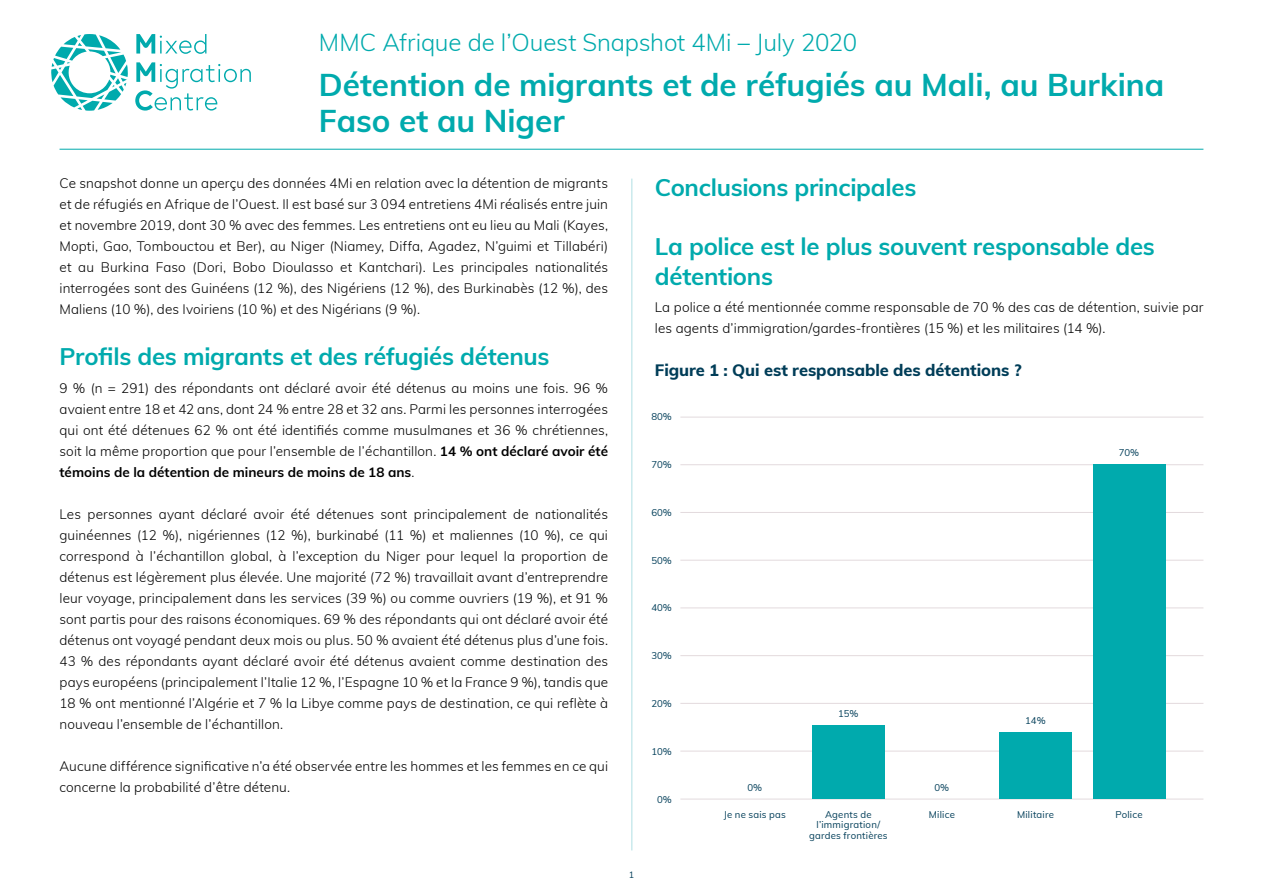
<style>
.page{position:relative;width:1263px;height:893px;background:#fff}
.page>*{position:absolute;margin:0;border:0;box-sizing:border-box;transform-origin:0 0}
.t1{font:700 31.5px/36px "Muli";letter-spacing:-.005em;color:#00aaad}
.t2{font:700 24px/30px "Muli";letter-spacing:-.01em;color:#00aaad}
.t3{font:300 24px "Muli";letter-spacing:-.005em;color:#00aaad}
.t4{font:800 16.5px "Muli";letter-spacing:-.005em;color:#003d58}
.t5{font:300 13.5px/21px "Muli";letter-spacing:.01em;color:#000;text-align:justify}
.t6{font:9.6px/10.8px "Muli";letter-spacing:.025em;color:#003d58;text-align:center}
.t7{font:9px "Muli";color:#003d58}
.s1{font-weight:700}
</style>
<div class="page">
<svg style="left:51px;top:34px;width:77px;height:77px"></svg>
<svg style="left:136px;top:34px;width:70px;height:20px"></svg>
<svg style="left:135px;top:62px;width:116px;height:49px"></svg>
<hr style="left:631px;top:179px;width:1px;height:671px;background:#afdfe4">
<hr style="left:60px;top:149px;width:1143px;height:1px;background:#00aaad">
<hr style="left:680px;top:417px;width:523px;height:1px;background:#e3dadd">
<hr style="left:680px;top:464px;width:523px;height:1px;background:#e3dadd">
<hr style="left:680px;top:512px;width:523px;height:1px;background:#e3dadd">
<hr style="left:680px;top:560px;width:523px;height:1px;background:#e3dadd">
<hr style="left:680px;top:607px;width:523px;height:1px;background:#e3dadd">
<hr style="left:680px;top:655px;width:523px;height:1px;background:#e3dadd">
<hr style="left:680px;top:703px;width:523px;height:1px;background:#e3dadd">
<hr style="left:680px;top:751px;width:523px;height:1px;background:#e3dadd">
<hr style="left:680px;top:799px;width:523px;height:1px;background:#e3dadd">
<div style="left:812px;top:725px;width:72px;height:74px;background:#00aaad"></div>
<div style="left:999px;top:733px;width:72px;height:66px;background:#00aaad"></div>
<div style="left:1093px;top:464px;width:72px;height:335px;background:#00aaad"></div>
<h2 class="t3" style="left:319px;top:25px;width:540px">MMC Afrique de l’Ouest Snapshot 4Mi – July 2020</h2>
<h1 class="t1" style="left:319px;top:65px;width:847px">Détention de migrants et de réfugiés au Mali, au Burkina<br>Faso et au Niger</h1>
<h2 class="t2" style="left:655px;top:171px;width:263px">Conclusions principales</h2>
<h2 class="t2" style="left:655px;top:230px;width:502px">La police est le plus souvent responsable des détentions</h2>
<p class="t5" style="left:655px;top:296px;width:550px">La police a été mentionnée comme responsable de 70 % des cas de détention, suivie par les agents d’immigration/gardes-frontières (15 %) et les militaires (14 %).</p>
<p class="t4" style="left:655px;top:358px;width:368px">Figure 1 : Qui est responsable des détentions ?</p>
<p class="t5" style="left:60px;top:172px;width:550px">Ce snapshot donne un aperçu des données 4Mi en relation avec la détention de migrants et de réfugiés en Afrique de l’Ouest. Il est basé sur 3 094 entretiens 4Mi réalisés entre juin et novembre 2019, dont 30 % avec des femmes. Les entretiens ont eu lieu au Mali (Kayes, Mopti, Gao, Tombouctou et Ber), au Niger (Niamey, Diffa, Agadez, N’guimi et Tillabéri) et au Burkina Faso (Dori, Bobo Dioulasso et Kantchari). Les principales nationalités interrogées sont des Guinéens (12 %), des Nigériens (12 %), des Burkinabès (12 %), des Maliens (10 %), des Ivoiriens (10 %) et des Nigérians (9 %).</p>
<h2 class="t2" style="left:60px;top:340px;width:491px">Profils des migrants et des réfugiés détenus</h2>
<p class="t5" style="left:60px;top:377px;width:550px">9 % (n = 291) des répondants ont déclaré avoir été détenus au moins une fois. 96 % avaient entre 18 et 42 ans, dont 24 % entre 28 et 32 ans. Parmi les personnes interrogées qui ont été détenues 62 % ont été identifiés comme musulmanes et 36 % chrétiennes, soit la même proportion que pour l’ensemble de l’échantillon. <span class="s1">14 % ont déclaré avoir été témoins de la détention de mineurs de moins de 18 ans</span>.</p>
<p class="t5" style="left:60px;top:503px;width:550px">Les personnes ayant déclaré avoir été détenues sont principalement de nationalités guinéennes (12 %), nigériennes (12 %), burkinabé (11 %) et maliennes (10 %), ce qui correspond à l’échantillon global, à l’exception du Niger pour lequel la proportion de détenus est légèrement plus élevée. Une majorité (72 %) travaillait avant d’entreprendre leur voyage, principalement dans les services (39 %) ou comme ouvriers (19 %), et 91 % sont partis pour des raisons économiques. 69 % des répondants qui ont déclaré avoir été détenus ont voyagé pendant deux mois ou plus. 50 % avaient été détenus plus d’une fois.<br>43 % des répondants ayant déclaré avoir été détenus avaient comme destination des pays européens (principalement l’Italie 12 %, l’Espagne 10 % et la France 9 %), tandis que 18 % ont mentionné l’Algérie et 7 % la Libye comme pays de destination, ce qui reflète à nouveau l’ensemble de l’échantillon.</p>
<p class="t5" style="left:60px;top:755px;width:550px">Aucune différence significative n’a été observée entre les hommes et les femmes en ce qui concerne la probabilité d’être détenu.</p>
<p class="t6" style="left:651px;top:411px;width:22px">80%</p>
<p class="t6" style="left:1119px;top:447px;width:22px">70%</p>
<p class="t6" style="left:651px;top:458px;width:22px">70%</p>
<p class="t6" style="left:651px;top:506px;width:22px">60%</p>
<p class="t6" style="left:651px;top:554px;width:22px">50%</p>
<p class="t6" style="left:651px;top:602px;width:22px">40%</p>
<p class="t6" style="left:651px;top:650px;width:22px">30%</p>
<p class="t6" style="left:651px;top:698px;width:22px">20%</p>
<p class="t6" style="left:838px;top:707px;width:22px">15%</p>
<p class="t6" style="left:1025px;top:715px;width:22px">14%</p>
<p class="t6" style="left:651px;top:745px;width:22px">10%</p>
<p class="t6" style="left:747px;top:782px;width:16px">0%</p>
<p class="t6" style="left:934px;top:782px;width:16px">0%</p>
<p class="t6" style="left:657px;top:793px;width:16px">0%</p>
<p class="t7" style="left:629px;top:868px;width:7px">1</p>
<p class="t6" style="left:809px;top:808px;width:80px">Agents de l’immigration/ gardes frontières</p>
<p class="t6" style="left:724px;top:808px;width:64px">Je ne sais pas</p>
<p class="t6" style="left:929px;top:808px;width:28px">Milice</p>
<p class="t6" style="left:1017px;top:808px;width:38px">Militaire</p>
<p class="t6" style="left:1115px;top:808px;width:29px">Police</p>
</div>
